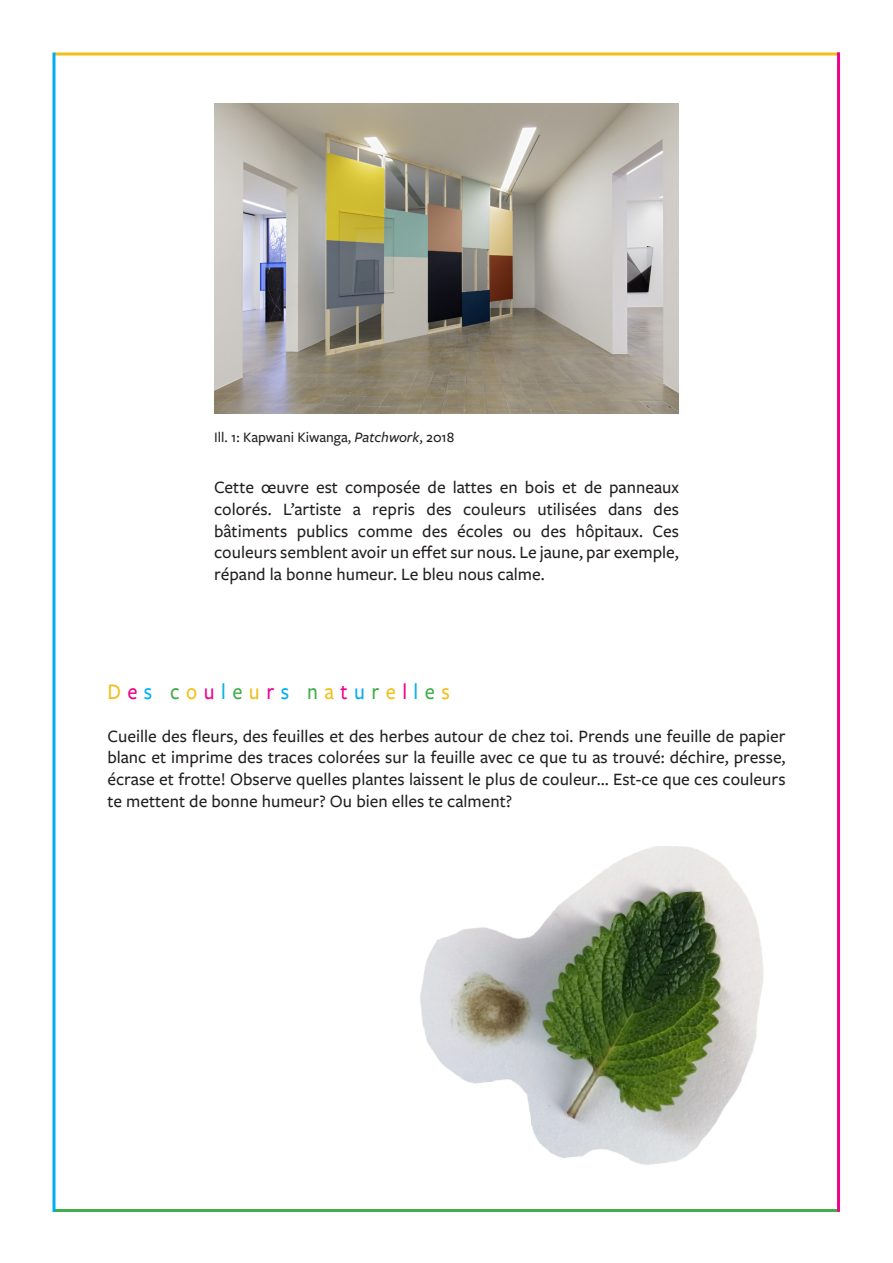
<style>
.page{position:relative;width:893px;height:1263px;background:#fff}
.page>*{position:absolute;margin:0;border:0;box-sizing:border-box;transform-origin:0 0}
.t1{font:500 23.1px "Freight Sans Pro";letter-spacing:.31em;color:#f1bf18;scale:.91 1}
.t2{font:500 18px/21.6px "Freight Sans Pro";color:#231f20;text-align:justify}
.t3{font:500 15px "Freight Sans Pro";color:#231f20}
.s1{font-style:italic}
.s2{color:#ed028c}
.s3{color:#00aeef}
.s4{color:#40ae49}
</style>
<div class="page">
<img style="left:214px;top:104px;width:465px;height:310px">
<hr style="left:54px;top:53px;width:785px;height:3px;background:#f1bf18">
<hr style="left:54px;top:1209px;width:785px;height:3px;background:#40ae49">
<svg style="left:52px;top:53px;width:4px;height:1159px;background:#3fc1f2"></svg>
<hr style="left:837px;top:52px;width:3px;height:1160px;background:#ed028c">
<img style="left:420px;top:846px;width:344px;height:319px">
<p class="t3" style="left:214px;top:427px;width:242px">Ill. 1: Kapwani Kiwanga, <span class="s1">Patchwork</span>, 2018</p>
<p class="t2" style="left:214px;top:476px;width:466px">Cette œuvre est composée de lattes en bois et de panneaux colorés. L’artiste a repris des couleurs utilisées dans des bâtiments publics comme des écoles ou des hôpitaux. Ces couleurs semblent avoir un effet sur nous. Le jaune, par exemple, répand la bonne humeur. Le bleu nous calme.</p>
<p class="t1" style="left:107px;top:675px;width:378px">D<span class="s2">e</span><span class="s3">s</span> <span class="s4">c</span>o<span class="s2">u</span><span class="s3">l</span><span class="s4">e</span>u<span class="s2">r</span><span class="s3">s</span> <span class="s4">n</span>a<span class="s2">t</span><span class="s3">u</span><span class="s4">r</span>e<span class="s2">l</span><span class="s3">l</span><span class="s4">e</span>s</p>
<p class="t2" style="left:107px;top:724px;width:680px">Cueille des fleurs, des feuilles et des herbes autour de chez toi. Prends une feuille de papier blanc et imprime des traces colorées sur la feuille avec ce que tu as trouvé: déchire, presse, écrase et frotte! Observe quelles plantes laissent le plus de couleur… Est-ce que ces couleurs te mettent de bonne humeur? Ou bien elles te calment?</p>
</div>
